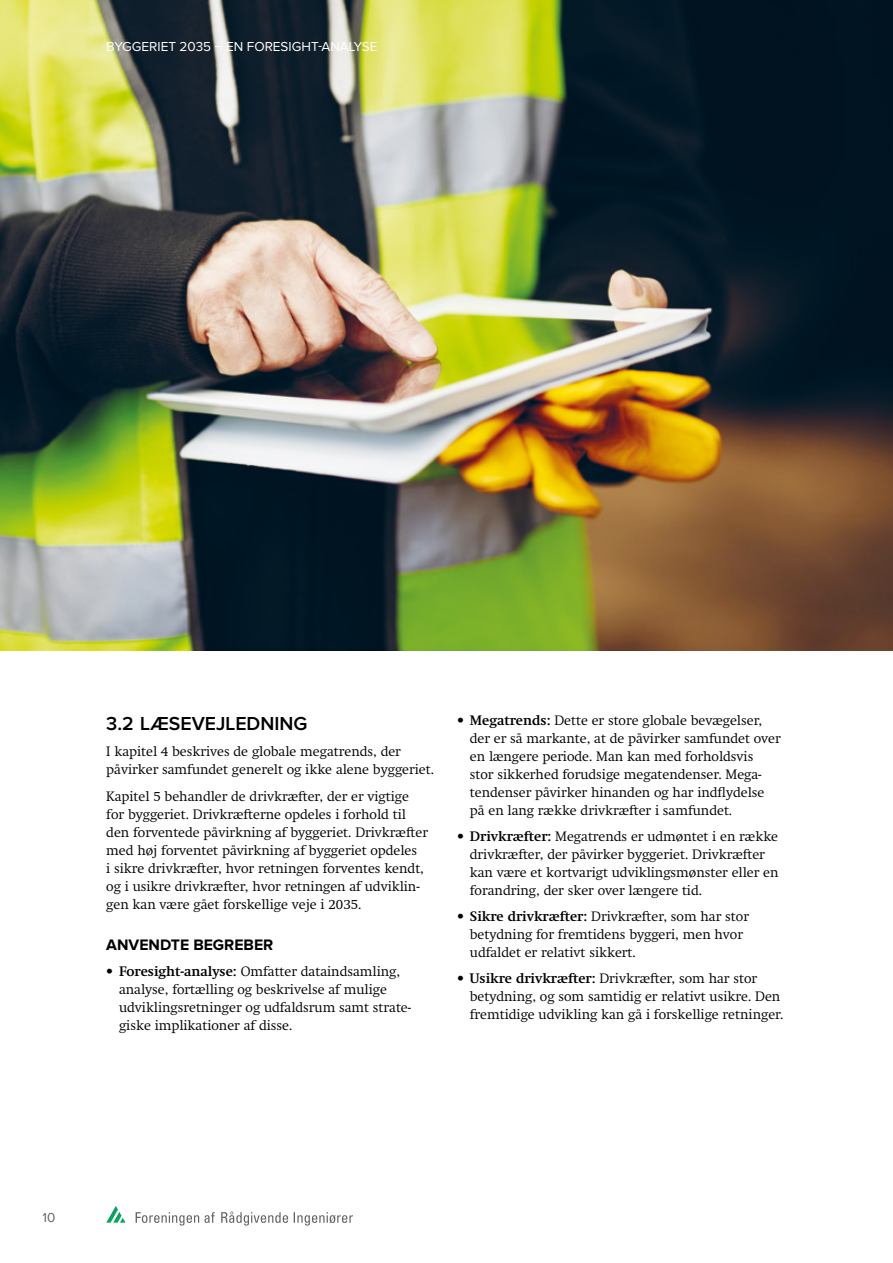
<style>
.page{position:relative;width:893px;height:1263px;background:#fff}
.page>*{position:absolute;margin:0;border:0;box-sizing:border-box;transform-origin:0 0}
.Overskirft_header_13{font:600 19.5px "Proxima Nova";color:#000}
.Mellemrubrik_1_10_5{font:700 15.75px "Proxima Nova";color:#000}
.Brød_9_12{font:300 13.5px/18px "Swift";color:#000}
.Pagina{font:13.5px "Proxima Nova";color:#fff}
.t1{font:13.5px "Proxima Nova";color:#646363}
.s1{font-weight:700}
</style>
<div class="page">
<img style="left:0;top:0;width:893px;height:651px">
<svg style="left:106px;top:1206px;width:20px;height:17px"></svg>
<svg style="left:136px;top:1212px;width:79px;height:13px"></svg>
<svg style="left:221px;top:1211px;width:67px;height:14px"></svg>
<svg style="left:294px;top:1212px;width:59px;height:13px"></svg>
<p class="Pagina" style="left:106px;top:40px;width:273px">BYGGERIET 2035 – EN FORESIGHT-ANALYSE</p>
<p class="Overskirft_header_13" style="left:106px;top:714px;width:203px">3.2 LÆSEVEJLEDNING</p>
<p class="Brød_9_12" style="left:106px;top:743px;width:329px">I kapitel 4 beskrives de globale megatrends, der påvirker samfundet generelt og ikke alene byggeriet.</p>
<p class="Brød_9_12" style="left:106px;top:787px;width:323px">Kapitel 5 behandler de drivkræfter, der er vigtige for byggeriet. Drivkræfterne opdeles i forhold til den forventede påvirkning af byggeriet. Drivkræfter med høj forventet påvirkning af byggeriet opdeles<br>i sikre drivkræfter, hvor retningen forventes kendt, og i usikre drivkræfter, hvor retningen af udviklin&shy;gen kan være gået forskellige veje i 2035.</p>
<p class="Mellemrubrik_1_10_5" style="left:106px;top:937px;width:169px">ANVENDTE BEGREBER</p>
<p class="Brød_9_12" style="left:119px;top:962px;width:294px;text-indent:-13px">• <span class="s1">Foresight-analyse:</span> Omfatter dataindsamling, analyse, fortælling og beskrivelse af mulige udviklingsretninger og udfaldsrum samt strate&shy;giske implikationer af disse.</p>
<p class="Brød_9_12" style="left:470px;top:711px;width:312px;text-indent:-13px">• <span class="s1">Megatrends:</span> Dette er store globale bevægelser, der er så markante, at de påvirker samfundet over en længere periode. Man kan med forholdsvis<br>stor sikkerhed forudsige megatendenser. Mega&shy;tendenser påvirker hinanden og har indflydelse på en lang række drivkræfter i samfundet.</p>
<p class="Brød_9_12" style="left:470px;top:827px;width:310px;text-indent:-13px">• <span class="s1">Drivkræfter:</span> Megatrends er udmøntet i en række drivkræfter, der påvirker byggeriet. Drivkræfter kan være et kortvarigt udviklingsmønster eller en forandring, der sker over længere tid.</p>
<p class="Brød_9_12" style="left:470px;top:908px;width:281px;text-indent:-13px">• <span class="s1">Sikre drivkræfter:</span> Drivkræfter, som har stor betydning for fremtidens byggeri, men hvor udfaldet er relativt sikkert.</p>
<p class="Brød_9_12" style="left:470px;top:970px;width:315px;text-indent:-13px">• <span class="s1">Usikre drivkræfter:</span> Drivkræfter, som har stor betydning, og som samtidig er relativt usikre. Den fremtidige udvikling kan gå i forskellige retninger.</p>
<p class="t1" style="left:43px;top:1212px;width:14px">10</p>
</div>
